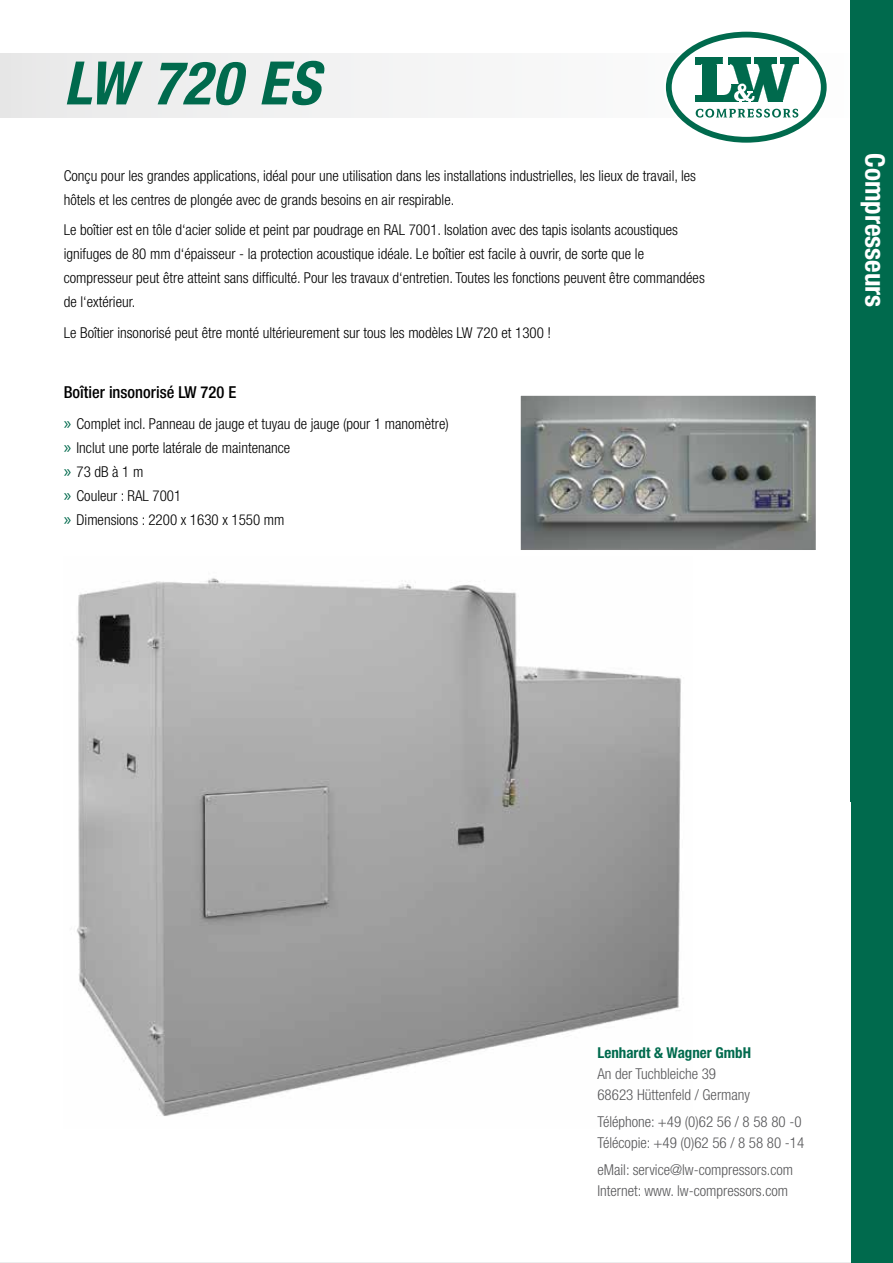
<style>
.page{position:relative;width:893px;height:1263px;background:#fff}
.page>*{position:absolute;margin:0;border:0;box-sizing:border-box;transform-origin:0 0}
.t1{font:italic 700 condensed 60px "Helvetica Neue LT Std";letter-spacing:.025em;color:#006a4d}
.t2{font:700 condensed 27px "Helvetica Neue LT Std";color:#fff}
.t3{font:500 condensed 16.5px "Helvetica Neue LT Std";color:#000}
.t4{font:300 condensed 15px/24px "Helvetica Neue LT Std";color:#000}
.t5{font:300 condensed 15px/21px "Helvetica Neue LT Std";color:#58585a}
.t6{font:700 condensed 15px "Helvetica Neue LT Std";color:#006a4d}
.s1{font-family:"Myriad Pro";font-weight:400;font-stretch:normal;font-size:18px;color:#006a4d}
</style>
<div class="page">
<div style="left:0;top:54px;width:893px;height:64px;background:#f2f2f3"></div>
<svg style="left:664px;top:30px;width:164px;height:114px"></svg>
<svg style="left:669px;top:35px;width:155px;height:105px;fill:#fff"></svg>
<div style="left:666px;top:32px;width:161px;height:111px;border:6px solid #006a4d;border-radius:50%"></div>
<svg style="left:695px;top:58px;width:104px;height:45px"></svg>
<svg style="left:696px;top:109px;width:102px;height:9px"></svg>
<div style="left:850px;top:0;width:43px;height:1263px;background:#006a4d"></div>
<img style="left:76px;top:578px;width:605px;height:538px">
<img style="left:522px;top:397px;width:293px;height:152px">
<div style="left:515px;top:390px;width:307px;height:166px;border:6px solid #fff"></div>
<h1 class="t1" style="left:64px;top:47px;width:258px">LW 720 ES</h1>
<p class="t4" style="left:64px;top:163px;width:634px">Conçu pour les grandes applications, idéal pour une utilisation dans les installations industrielles, les lieux de travail, les hôtels et les centres de plongée avec de grands besoins en air respirable.</p>
<p class="t4" style="left:64px;top:218px;width:643px">Le boîtier est en tôle d‘acier solide et peint par poudrage en RAL 7001. Isolation avec des tapis isolants acoustiques ignifuges de 80 mm d‘épaisseur - la protection acoustique idéale. Le boîtier est facile à ouvrir, de sorte que le compresseur peut être atteint sans difficulté. Pour les travaux d‘entretien. Toutes les fonctions peuvent être commandées de l‘extérieur.</p>
<p class="t4" style="left:64px;top:320px;width:489px">Le Boîtier insonorisé peut être monté ultérieurement sur tous les modèles LW 720 et 1300 !</p>
<p class="t3" style="left:64px;top:383px;width:174px">Boîtier insonorisé LW 720 E</p>
<p class="t4" style="left:64px;top:411px;width:386px"><span class="s1">»</span> Complet incl. Panneau de jauge et tuyau de jauge (pour 1 manomètre) <span class="s1">»</span> Inclut une porte latérale de maintenance<br><span class="s1">»</span> 73 dB à 1 m<br><span class="s1">»</span> Couleur : RAL 7001<br><span class="s1">»</span> Dimensions : 2200 x 1630 x 1550 mm</p>
<h2 class="t2" style="left:891px;top:153px;width:155px;rotate:90deg">Compresseurs</h2>
<p class="t6" style="left:597px;top:1043px;width:155px">Lenhardt &amp; Wagner GmbH</p>
<p class="t5" style="left:597px;top:1063px;width:154px">An der Tuchbleiche 39<br>68623 Hüttenfeld / Germany</p>
<p class="t5" style="left:597px;top:1111px;width:208px">Téléphone: +49 (0)62 56 / 8 58 80 -0<br>Télécopie: +49 (0)62 56 / 8 58 80 -14</p>
<p class="t5" style="left:597px;top:1159px;width:197px">eMail: service@lw-compressors.com<br>Internet: www. lw-compressors.com</p>
</div>
